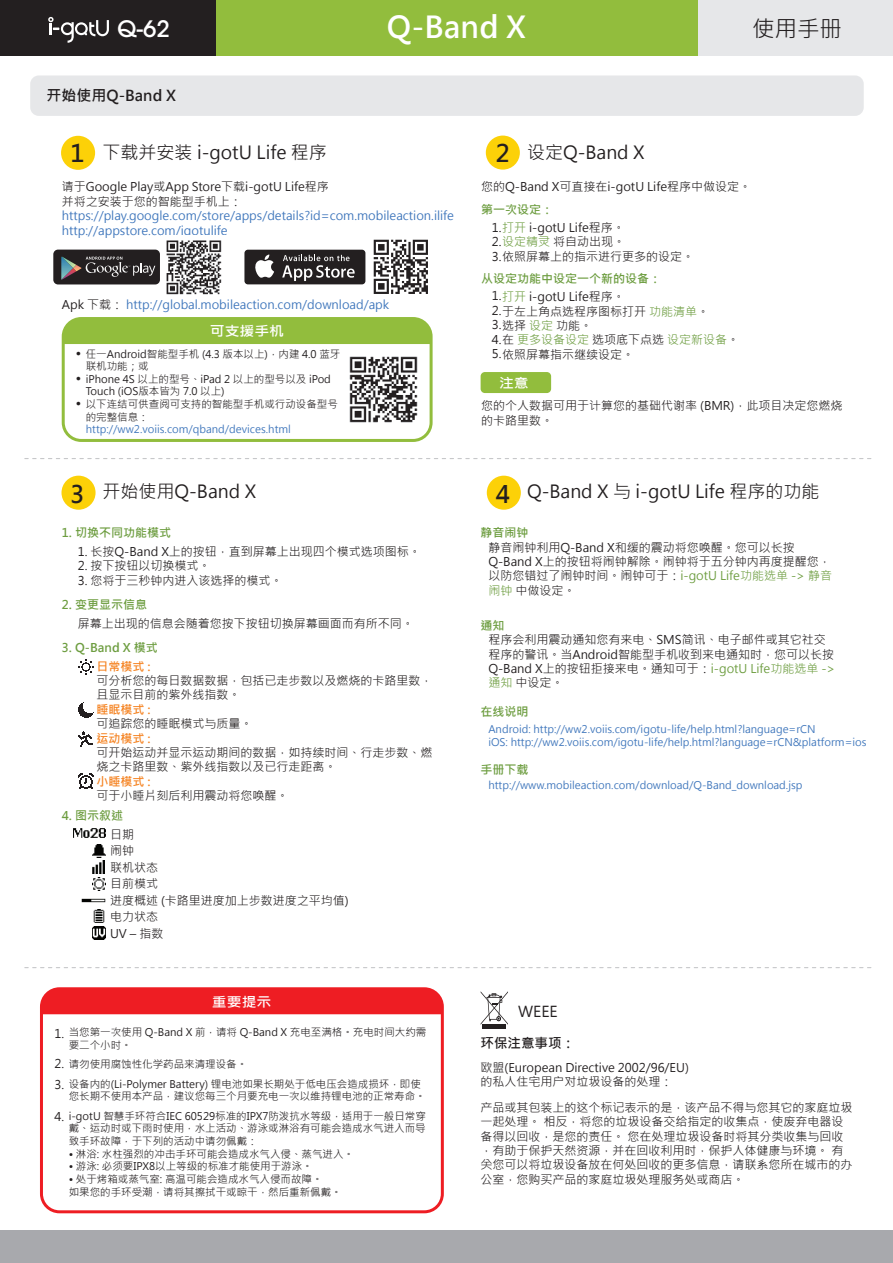
<style>
.page{position:relative;width:893px;height:1263px;background:#fff}
.page>*{position:absolute;margin:0;border:0;box-sizing:border-box;transform-origin:0 0}
.t1{font:700 30px "Microsoft Jheng Hei";color:#fff}
.t2{font:700 24px "Microsoft Jheng Hei";color:#231f20}
.t3{font:500 22.5px "ITC Avant Garde Std";color:#fff}
.t4{font:22.5px "Microsoft Jheng Hei";color:#231f20}
.t5{font:18px "Microsoft Jheng Hei";color:#231f20}
.t6{font:700 15px "Microsoft Jheng Hei";color:#231f20}
.t7{font:15px "Microsoft Jheng Hei";color:#231f20}
.t8{font:700 13.5px "Microsoft Jheng Hei";color:#fff;scale:1.1 1}
.t9{font:700 13.5px "Microsoft Jheng Hei";color:#231f20}
.t10{font:12px/14.4px "Microsoft Jheng Hei";color:#231f20}
.t11{font:12px/14.4px "Microsoft Jheng Hei";color:#4077bc}
.t12{font:700 12px/18px "Microsoft Jheng Hei";color:#6d9d40}
.t13{font:700 12px "Microsoft Jheng Hei";color:#f58220}
.t14{font:10.5px/12.6px "Microsoft Jheng Hei";color:#231f20}
.t15{font:10.5px/12.6px "Microsoft Jheng Hei";color:#4077bc}
.t16{font:10.5px "Tahoma";color:#231f20}
.s1{font-weight:700;font-size:24px}
.s2{color:#231f20}
.s3{font-weight:700;color:#6d9d40}
.s4{color:#6d9d40}
.s5{font-weight:400;color:#231f20}
.s6{font-weight:400}
</style>
<div class="page">
<div style="left:0;top:1230px;width:893px;height:33px;background:#a8a9ad"></div>
<div style="left:215px;top:0;width:483px;height:55px;background:#92bd3d"></div>
<div style="left:698px;top:0;width:195px;height:55px;background:#e6e7e9"></div>
<div style="left:0;top:0;width:215px;height:55px;background:#231f20"></div>
<div style="left:30px;top:75px;width:834px;height:41px;background:#e6e7e9;border-radius:9px"></div>
<div style="left:61px;top:136px;width:34px;height:34px;background:#fcd108;border-radius:50%"></div>
<svg style="left:25px;top:458px;width:847px;height:1px"></svg>
<svg style="left:25px;top:967px;width:847px;height:1px"></svg>
<div style="left:486px;top:136px;width:34px;height:34px;background:#fcd108;border-radius:50%"></div>
<div style="left:62px;top:476px;width:34px;height:34px;background:#fcd108;border-radius:50%"></div>
<div style="left:487px;top:476px;width:34px;height:34px;background:#fcd108;border-radius:50%"></div>
<svg style="left:48px;top:17px;width:61px;height:26px"></svg>
<div style="left:62px;top:317px;width:371px;height:125px;border:3px solid #92bd3d;border-radius:18px"></div>
<div style="left:63px;top:319px;width:368px;height:25px;background:#92bd3d"></div>
<img style="left:349px;top:356px;width:69px;height:67px">
<div style="left:40px;top:987px;width:404px;height:226px;border:3px solid #ee1d23;border-radius:18px"></div>
<div style="left:41px;top:989px;width:401px;height:25px;background:#ee1d23"></div>
<div style="left:481px;top:372px;width:70px;height:21px;background:#92bd3d;border-radius:4px"></div>
<img style="left:78px;top:774px;width:15px;height:15px">
<img style="left:78px;top:659px;width:15px;height:15px">
<img style="left:78px;top:702px;width:15px;height:15px">
<img style="left:78px;top:731px;width:15px;height:15px">
<svg style="left:481px;top:991px;width:27px;height:34px"></svg>
<hr style="left:482px;top:1025px;width:24px;height:4px;background:#231f20">
<img style="left:166px;top:240px;width:56px;height:55px">
<img style="left:373px;top:239px;width:55px;height:55px">
<div style="left:244px;top:250px;width:121px;height:34px;background:#231f20;border-radius:3px"></div>
<svg style="left:255px;top:254px;width:19px;height:24px"></svg>
<svg style="left:282px;top:255px;width:73px;height:26px"></svg>
<div style="left:53px;top:250px;width:107px;height:34px;background:#231f20;border-radius:5px"></div>
<svg style="left:61px;top:257px;width:94px;height:23px"></svg>
<svg style="left:92px;top:844px;width:14px;height:46px"></svg>
<svg style="left:93px;top:909px;width:13px;height:30px"></svg>
<img style="left:73px;top:828px;width:33px;height:10px">
<img style="left:82px;top:898px;width:24px;height:4px">
<h3 class="t3" style="left:117px;top:15px;width:54px">Q-62</h3>
<h1 class="t1" style="left:387px;top:8px;width:141px">Q-Band X</h1>
<h3 class="t4" style="left:752px;top:14px;width:91px">使用手册</h3>
<p class="t6" style="left:46px;top:86px;width:131px">开始使用Q-Band X</p>
<h3 class="t5" style="left:71px;top:141px;width:258px"><span class="s1">1</span> 下载并安装 i-gotU Life 程序</h3>
<h2 class="t2" style="left:496px;top:138px;width:16px">2</h2>
<h3 class="t5" style="left:527px;top:141px;width:119px">设定Q-Band X</h3>
<p class="t10" style="left:62px;top:180px;width:269px">请于Google Play或App Store下载i-gotU Life程序并将之安装于您的智能型手机上：</p>
<p class="t11" style="left:62px;top:209px;width:394px">https://play.google.com/store/apps/details?id=com.mobileaction.ilife http://appstore.com/igotulife</p>
<p class="t11" style="left:62px;top:297px;width:329px"><span class="s2">Apk 下载：</span> http://global.mobileaction.com/download/apk</p>
<p class="t8" style="left:210px;top:323px;width:69px">可支援手机</p>
<p class="t14" style="left:86px;top:347px;width:256px">任一Android智能型手机 (4.3 版本以上)，内建 4.0 蓝牙联机功能；或<br>iPhone 4S 以上的型号、iPad 2 以上的型号以及 iPod<br>Touch (iOS版本皆为 7.0 以上)<br>以下连结可供查阅可支持的智能型手机或行动设备型号的完整信息：</p>
<p class="t15" style="left:86px;top:423px;width:207px">http://ww2.voiis.com/qband/devices.html</p>
<p class="t16" style="left:76px;top:346px;width:6px">•</p>
<p class="t16" style="left:76px;top:371px;width:6px">•</p>
<p class="t16" style="left:76px;top:397px;width:6px">•</p>
<p class="t10" style="left:481px;top:180px;width:272px">您的Q-Band X可直接在i-gotU Life程序中做设定。</p>
<p class="t10" style="left:492px;top:201px;width:134px;line-height:18px;text-indent:-11px"><span class="s3">第一次设定：<br></span>1.<span class="s4">打开</span> i-gotU Life程序。</p>
<p class="t10" style="left:492px;top:235px;width:204px">2.<span class="s4">设定精灵</span> 将自动出现。<br>3.依照屏幕上的指示进行更多的设定。</p>
<p class="t12" style="left:492px;top:270px;width:171px;text-indent:-11px">从设定功能中设定一个新的设备：<br><span class="s5">1.</span><span class="s6">打开</span> <span class="s5">i-gotU Life程序。</span></p>
<p class="t10" style="left:492px;top:304px;width:249px">2.于左上角点选程序图标打开 <span class="s4">功能清单</span>。<br>3.选择 <span class="s4">设定</span> 功能。<br>4.在 <span class="s4">更多设备设定</span> 选项底下点选 <span class="s4">设定新设备</span>。<br>5.依照屏幕指示继续设定。</p>
<p class="t8" style="left:499px;top:374px;width:28px">注意</p>
<p class="t10" style="left:481px;top:399px;width:363px">您的个人数据可用于计算您的基础代谢率 (BMR)，此项目决定您燃烧的卡路里数。</p>
<h3 class="t5" style="left:71px;top:480px;width:187px"><span class="s1">3</span> 开始使用Q-Band X</h3>
<h2 class="t2" style="left:496px;top:479px;width:16px">4</h2>
<h3 class="t5" style="left:527px;top:480px;width:294px">Q-Band X 与 i-gotU Life 程序的功能</h3>
<p class="t12" style="left:62px;top:523px;width:111px">1. 切换不同功能模式</p>
<p class="t10" style="left:78px;top:544px;width:345px">1. 长按Q-Band X上的按钮，直到屏幕上出现四个模式选项图标。</p>
<p class="t10" style="left:78px;top:559px;width:134px">2. 按下按钮以切换模式。</p>
<p class="t10" style="left:78px;top:573px;width:206px">3. 您将于三秒钟内进入该选择的模式。</p>
<p class="t10" style="left:78px;top:616px;width:337px">屏幕上出现的信息会随着您按下按钮切换屏幕画面而有所不同。</p>
<p class="t13" style="left:97px;top:659px;width:56px">日常模式 :</p>
<p class="t10" style="left:97px;top:673px;width:337px">可分析您的每日数据数据，包括已走步数以及燃烧的卡路里数，且显示目前的紫外线指数。</p>
<p class="t13" style="left:97px;top:702px;width:56px">睡眠模式 :</p>
<p class="t10" style="left:97px;top:716px;width:157px">可追踪您的睡眠模式与质量。</p>
<p class="t13" style="left:97px;top:731px;width:56px">运动模式 :</p>
<p class="t10" style="left:97px;top:745px;width:337px">可开始运动并显示运动期间的数据，如持续时间、行走步数、燃烧之卡路里数、紫外线指数以及已行走距离。</p>
<p class="t13" style="left:97px;top:774px;width:56px">小睡模式 :</p>
<p class="t10" style="left:97px;top:788px;width:193px">可于小睡片刻后利用震动将您唤醒。</p>
<p class="t12" style="left:62px;top:595px;width:87px">2. 变更显示信息</p>
<p class="t12" style="left:62px;top:638px;width:97px">3. Q-Band X 模式</p>
<p class="t12" style="left:62px;top:807px;width:63px">4. 图示叙述</p>
<p class="t10" style="left:110px;top:826px;width:240px;line-height:16.5px">日期<br>闹钟<br>联机状态<br>目前模式<br>进度概述 (卡路里进度加上步数进度之平均值)电力状态<br>UV – 指数</p>
<p class="t8" style="left:212px;top:993px;width:56px">重要提示</p>
<p class="t14" style="left:69px;top:1026px;width:359px">当您第一次使用 Q-Band X 前，请将 Q-Band X 充电至满格。充电时间大约需要二个小时。</p>
<p class="t14" style="left:69px;top:1055px;width:354px;line-height:19.5px">请勿使用腐蚀性化学药品来清理设备。<br>设备内的(Li-Polymer Battery) 锂电池如果长期处于低电压会造成损坏，即使</p>
<p class="t14" style="left:69px;top:1087px;width:359px;line-height:19.5px">您长期不使用本产品，建议您每三个月要充电一次以维持锂电池的正常寿命。i-gotU 智慧手环符合IEC 60529标准的IPX7防泼抗水等级，适用于一般日常穿</p>
<p class="t14" style="left:69px;top:1122px;width:358px">戴、运动时或下雨时使用，水上活动、游泳或淋浴有可能会造成水气进入而导致手环故障，于下列的活动中请勿佩戴：</p>
<p class="t14" style="left:69px;top:1147px;width:287px">• 淋浴: 水柱强烈的冲击手环可能会造成水气入侵、蒸气进入。</p>
<p class="t14" style="left:69px;top:1160px;width:245px">• 游泳: 必须要IPX8以上等级的标准才能使用于游泳。</p>
<p class="t14" style="left:69px;top:1173px;width:275px">• 处于烤箱或蒸气室: 高温可能会造成水气入侵而故障。<br>如果您的手环受潮，请将其擦拭干或晾干，然后重新佩戴。</p>
<p class="t10" style="left:55px;top:1026px;width:11px">1.</p>
<p class="t10" style="left:55px;top:1053px;width:11px;line-height:21px">2.<br>3.</p>
<p class="t10" style="left:55px;top:1109px;width:11px">4.</p>
<p class="t12" style="left:481px;top:523px;width:49px">静音闹钟</p>
<p class="t10" style="left:488px;top:540px;width:345px">静音闹钟利用Q-Band X和缓的震动将您唤醒。您可以长按<br>Q-Band X上的按钮将闹钟解除。闹钟将于五分钟内再度提醒您，以防您错过了闹钟时间。闹钟可于：<span class="s4">i-gotU Life功能选单 -&gt; 静音闹钟</span> 中做设定。</p>
<p class="t10" style="left:488px;top:633px;width:349px">程序会利用震动通知您有来电、SMS简讯、电子邮件或其它社交程序的警讯。当Android智能型手机收到来电通知时，您可以长按<br>Q-Band X上的按钮拒接来电。通知可于：<span class="s4">i-gotU Life功能选单 -&gt;通知</span> 中设定。</p>
<p class="t12" style="left:481px;top:616px;width:25px">通知</p>
<p class="t12" style="left:481px;top:702px;width:49px">在线说明</p>
<p class="t15" style="left:488px;top:723px;width:380px">Android: http://ww2.voiis.com/igotu-life/help.html?language=rCN<br>iOS: http://ww2.voiis.com/igotu-life/help.html?language=rCN&amp;platform=ios</p>
<p class="t15" style="left:488px;top:779px;width:316px">http://www.mobileaction.com/download/Q-Band_download.jsp</p>
<p class="t12" style="left:481px;top:760px;width:49px">手册下载</p>
<p class="t7" style="left:518px;top:1002px;width:41px">WEEE</p>
<p class="t9" style="left:481px;top:1034px;width:96px">环保注意事项：</p>
<p class="t10" style="left:481px;top:1060px;width:210px">欧盟(European Directive 2002/96/EU)的私人住宅用户对垃圾设备的处理：</p>
<p class="t10" style="left:481px;top:1100px;width:374px">产品或其包装上的这个标记表示的是，该产品不得与您其它的家庭垃圾一起处理。 相反，将您的垃圾设备交给指定的收集点，使废弃电器设备得以回收，是您的责任。 您在处理垃圾设备时将其分类收集与回收，有助于保护天然资源，并在回收利用时，保护人体健康与环境。 有关您可以将垃圾设备放在何处回收的更多信息，请联系您所在城市的办公室，您购买产品的家庭垃圾处理服务处或商店。</p>
</div>
